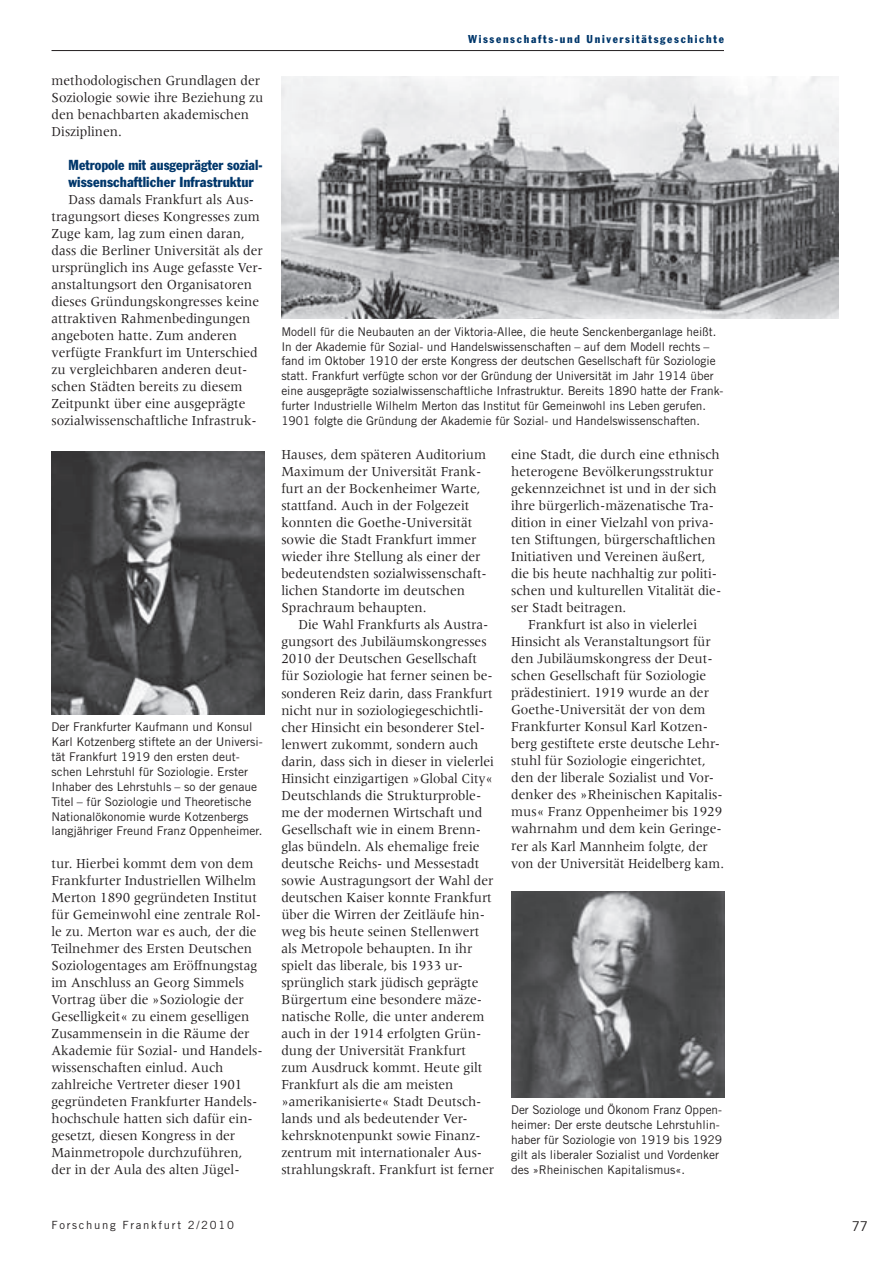
<style>
.page{position:relative;width:894px;height:1264px;background:#fff}
.page>*{position:absolute;margin:0;border:0;box-sizing:border-box;transform-origin:0 0}
.t1{font:14.25px/17px "Meridien";color:#231f20;scale:.95 1}
.t2{font:condensed 14.25px/17px "Franklin Gothic";letter-spacing:.005em;color:#00376b;scale:.96 1}
.t3{font:14.25px "Meridien";color:#231f20;scale:.93 1}
.t4{font:13.5px "Trade Gothic";color:#231f20}
.t5{font:12px/14.9px "Trade Gothic";color:#231f20}
.t6{font:condensed 11.25px "Franklin Gothic";letter-spacing:.15em;color:#00376b}
.t7{font:11.25px "Trade Gothic";letter-spacing:.15em;color:#231f20}
</style>
<div class="page">
<hr style="left:51px;top:50px;width:672px;height:1px;background:#231f20">
<img style="left:281px;top:76px;width:557px;height:242px">
<img style="left:51px;top:451px;width:213px;height:263px">
<img style="left:511px;top:891px;width:212px;height:206px">
<p class="t1" style="left:51px;top:73px;width:224px">methodologischen Grundlagen der<br>Soziologie sowie ihre Beziehung zu den benachbarten akademischen<br>Disziplinen.</p>
<p class="t2" style="left:68px;top:157px;width:203px">Metropole mit ausgeprägter sozial&shy;wissenschaftlicher Infrastruktur</p>
<p class="t1" style="left:51px;top:192px;width:224px;text-indent:17px">Dass damals Frankfurt als Aus&shy;tragungsort dieses Kongresses zum Zuge kam, lag zum einen daran, dass die Berliner Universität als der ursprünglich ins Auge gefasste Ver&shy;anstaltungsort den Organisatoren dieses Gründungskongresses keine attraktiven Rahmenbedingungen angeboten hatte. Zum anderen verfügte Frankfurt im Unterschied zu vergleichbaren anderen deut&shy;schen Städten bereits zu diesem Zeitpunkt über eine ausgeprägte sozialwissenschaftliche Infrastruk-</p>
<p class="t5" style="left:51px;top:720px;width:212px">Der Frankfurter Kaufmann und Konsul Karl Kotzenberg stiftete an der Universi&shy;tät Frankfurt 1919 den ersten deut&shy;schen Lehrstuhl für Soziologie. Erster Inhaber des Lehrstuhls – so der genaue Titel – für Soziologie und Theoretische Nationalökonomie wurde Kotzenbergs langjähriger Freund Franz Oppenheimer.</p>
<p class="t1" style="left:51px;top:855px;width:224px">tur. Hierbei kommt dem von dem<br>Frankfurter Industriellen Wilhelm<br>Merton 1890 gegründeten Institut für Gemeinwohl eine zentrale Rol&shy;le zu. Merton war es auch, der die<br>Teilnehmer des Ersten Deutschen<br>Soziologentages am Eröffnungstag im Anschluss an Georg Simmels<br>Vortrag über die »Soziologie der<br>Geselligkeit« zu einem geselligen<br>Zusammensein in die Räume der<br>Akademie für Sozial- und Handels&shy;wissenschaften einlud. Auch zahlreiche Vertreter dieser 1901 gegründeten Frankfurter Handels&shy;hochschule hatten sich dafür ein&shy;gesetzt, diesen Kongress in der<br>Mainmetropole durchzuführen, der in der Aula des alten Jügel-</p>
<p class="t6" style="left:468px;top:35px;width:257px">Wissenschafts-und Universitätsgeschichte</p>
<p class="t5" style="left:281px;top:325px;width:443px">Modell für die Neubauten an der Viktoria-Allee, die heute Senckenberganlage heißt.<br>In der Akademie für Sozial- und Handelswissenschaften – auf dem Modell rechts – fand im Oktober 1910 der erste Kongress der deutschen Gesellschaft für Soziologie statt. Frankfurt verfügte schon vor der Gründung der Universität im Jahr 1914 über eine ausgeprägte sozialwissenschaftliche Infrastruktur. Bereits 1890 hatte der Frank&shy;furter Industrielle Wilhelm Merton das Institut für Gemeinwohl ins Leben gerufen.<br>1901 folgte die Gründung der Akademie für Sozial- und Handelswissenschaften.</p>
<p class="t1" style="left:281px;top:447px;width:218px">Hauses, dem späteren Auditorium<br>Maximum der Universität Frank&shy;furt an der Bockenheimer Warte, stattfand. Auch in der Folgezeit konnten die Goethe-Universität sowie die Stadt Frankfurt immer wieder ihre Stellung als einer der bedeutendsten sozialwissenschaft&shy;lichen Standorte im deutschen<br>Sprachraum behaupten.</p>
<p class="t1" style="left:281px;top:617px;width:225px;text-indent:17px">Die Wahl Frankfurts als Austra&shy;gungsort des Jubiläumskongresses 2010 der Deutschen Gesellschaft für Soziologie hat ferner seinen be&shy;sonderen Reiz darin, dass Frankfurt nicht nur in soziologiegeschichtli&shy;cher Hinsicht ein besonderer Stel&shy;lenwert zukommt, sondern auch darin, dass sich in dieser in vielerlei Hinsicht einzigartigen »Global City« Deutschlands die Strukturproble&shy;me der modernen Wirtschaft und Gesellschaft wie in einem Brenn&shy;glas bündeln. Als ehemalige freie deutsche Reichs- und Messestadt sowie Austragungsort der Wahl der deutschen Kaiser konnte Frankfurt über die Wirren der Zeitläufe hin&shy;weg bis heute seinen Stellenwert als Metropole behaupten. In ihr spielt das liberale, bis 1933 ur&shy;sprünglich stark jüdisch geprägte Bürgertum eine besondere mäze&shy;natische Rolle, die unter anderem auch in der 1914 erfolgten Grün&shy;dung der Universität Frankfurt zum Ausdruck kommt. Heute gilt Frankfurt als die am meisten »amerikanisierte« Stadt Deutsch&shy;lands und als bedeutender Ver&shy;kehrsknotenpunkt sowie Finanz&shy;zentrum mit internationaler Aus&shy;strahlungskraft. Frankfurt ist ferner</p>
<p class="t1" style="left:511px;top:447px;width:221px">eine Stadt, die durch eine ethnisch</p>
<p class="t1" style="left:511px;top:464px;width:214px">heterogene Bevölkerungsstruktur</p>
<p class="t1" style="left:511px;top:481px;width:218px">gekennzeichnet ist und in der sich</p>
<p class="t1" style="left:511px;top:498px;width:215px">ihre bürgerlich-mäzenatische Tra-</p>
<p class="t1" style="left:511px;top:515px;width:215px">dition in einer Vielzahl von priva-</p>
<p class="t1" style="left:511px;top:532px;width:217px">ten Stiftungen, bürgerschaftlichen</p>
<p class="t1" style="left:511px;top:549px;width:206px">Initiativen und Vereinen äußert,</p>
<p class="t1" style="left:511px;top:566px;width:218px">die bis heute nachhaltig zur politi-</p>
<p class="t1" style="left:511px;top:583px;width:222px">schen und kulturellen Vitalität die-</p>
<p class="t1" style="left:511px;top:600px;width:123px">ser Stadt beitragen.</p>
<p class="t1" style="left:528px;top:617px;width:179px">Frankfurt ist also in vielerlei</p>
<p class="t1" style="left:511px;top:634px;width:211px">Hinsicht als Veranstaltungsort für</p>
<p class="t1" style="left:511px;top:651px;width:213px">den Jubiläumskongress der Deut-</p>
<p class="t1" style="left:511px;top:668px;width:207px">schen Gesellschaft für Soziologie</p>
<p class="t1" style="left:511px;top:685px;width:209px">prädestiniert. 1919 wurde an der</p>
<p class="t1" style="left:511px;top:702px;width:206px">Goethe-Universität der von dem</p>
<p class="t1" style="left:511px;top:719px;width:209px">Frankfurter Konsul Karl Kotzen-</p>
<p class="t1" style="left:511px;top:736px;width:221px">berg gestiftete erste deutsche Lehr-</p>
<p class="t1" style="left:511px;top:753px;width:206px">stuhl für Soziologie eingerichtet,</p>
<p class="t1" style="left:511px;top:770px;width:215px">den der liberale Sozialist und Vor-</p>
<p class="t1" style="left:511px;top:787px;width:224px">denker des »Rheinischen Kapitalis-</p>
<p class="t1" style="left:511px;top:804px;width:223px">mus« Franz Oppenheimer bis 1929</p>
<p class="t1" style="left:511px;top:821px;width:223px">wahrnahm und dem kein Geringe-</p>
<p class="t1" style="left:511px;top:838px;width:208px">rer als Karl Mannheim folgte, der</p>
<p class="t3" style="left:511px;top:857px;width:230px">von der Universität Heidelberg kam.</p>
<p class="t5" style="left:511px;top:1103px;width:212px">Der Soziologe und Ökonom Franz Oppen&shy;heimer: Der erste deutsche Lehrstuhlin&shy;haber für Soziologie von 1919 bis 1929 gilt als liberaler Sozialist und Vordenker des »Rheinischen Kapitalismus«.</p>
<p class="t7" style="left:51px;top:1220px;width:184px">Forschung Frankfurt 2/2010</p>
<p class="t4" style="left:851px;top:1221px;width:18px">77</p>
</div>
